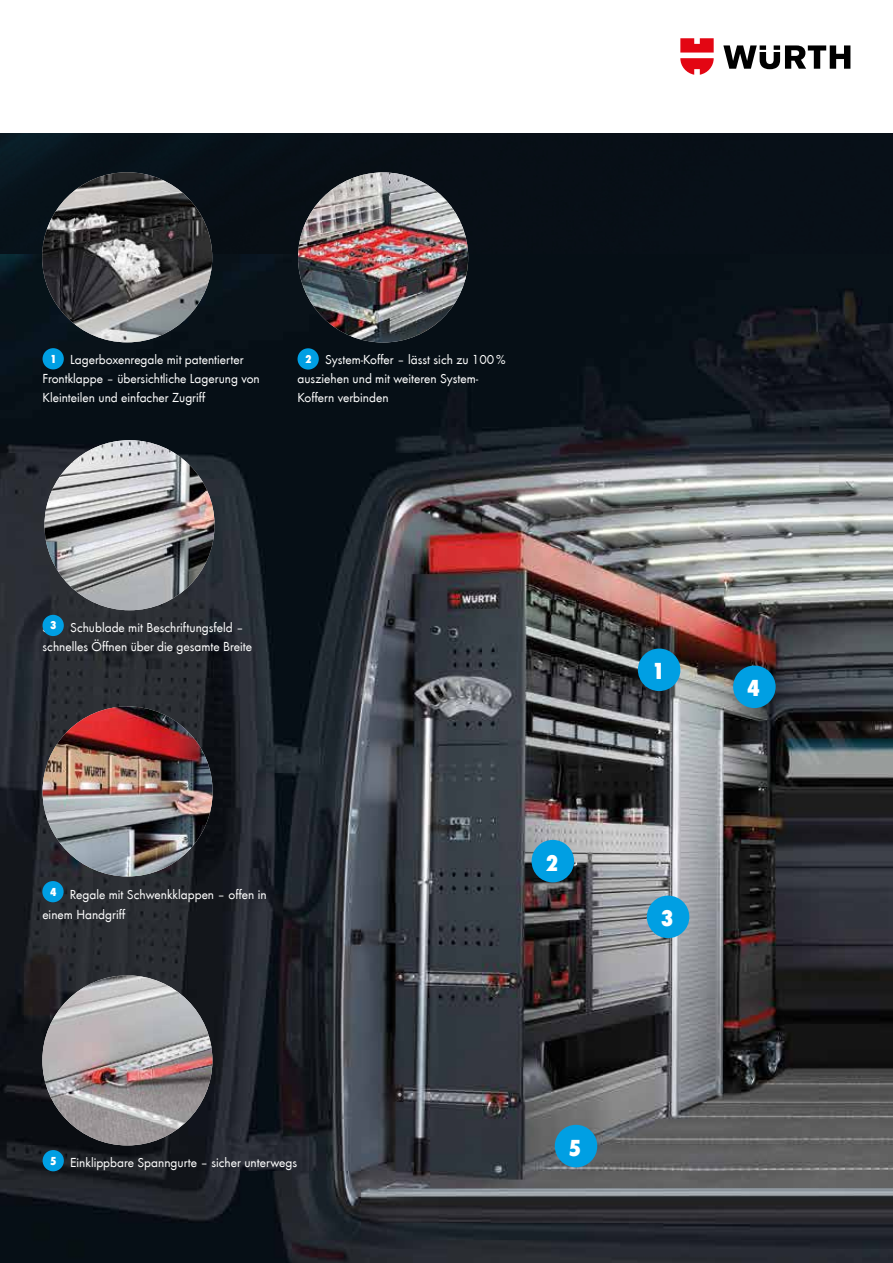
<style>
.page{position:relative;width:893px;height:1263px;background:#fff}
.page>*{position:absolute;margin:0;border:0;box-sizing:border-box;transform-origin:0 0}
.t1{font:800 condensed 24px "Wuerth";color:#fff}
.t2{font:13.5px/19.2px "Wuerth";color:#fff}
.t3{font:800 condensed 12px "Wuerth";color:#fff}
</style>
<div class="page">
<svg style="left:723px;top:45px;width:127px;height:24px"></svg>
<svg style="left:680px;top:38px;width:34px;height:37px"></svg>
<div style="left:0;top:134px;width:893px;height:121px;background:#081017"></div>
<img style="left:0;top:255px;width:893px;height:1008px">
<img style="left:43px;top:706px;width:170px;height:170px;border-radius:85px">
<div style="left:647px;top:896px;width:42px;height:42px;background:#009fe3;border-radius:50%"></div>
<div style="left:555px;top:1125px;width:42px;height:42px;background:#009fe3;border-radius:50%"></div>
<div style="left:532px;top:840px;width:42px;height:42px;background:#009fe3;border-radius:50%"></div>
<div style="left:638px;top:648px;width:42px;height:43px;background:#009fe3;border-radius:50%"></div>
<div style="left:733px;top:665px;width:43px;height:43px;background:#009fe3;border-radius:50%"></div>
<img style="left:42px;top:172px;width:170px;height:170px;border-radius:85px">
<div style="left:43px;top:348px;width:21px;height:21px;background:#009fe3;border-radius:50%"></div>
<img style="left:44px;top:440px;width:171px;height:170px;border-radius:85px">
<div style="left:43px;top:615px;width:21px;height:21px;background:#009fe3;border-radius:50%"></div>
<img style="left:298px;top:172px;width:170px;height:170px;border-radius:85px">
<div style="left:298px;top:348px;width:21px;height:22px;background:#009fe3;border-radius:50%"></div>
<img style="left:42px;top:975px;width:170px;height:170px;border-radius:85px">
<div style="left:43px;top:1150px;width:21px;height:21px;background:#009fe3;border-radius:50%"></div>
<div style="left:42px;top:881px;width:22px;height:21px;background:#009fe3;border-radius:50%"></div>
<p class="t2" style="left:43px;top:349px;width:219px;text-indent:28px">Lagerboxenregale mit patentierter<br>Frontklappe – übersichtliche Lagerung von<br>Kleinteilen und einfacher Zugriff</p>
<p class="t3" style="left:50px;top:350px;width:8px">1</p>
<p class="t2" style="left:298px;top:349px;width:210px;text-indent:28px">System-Koffer – lässt sich zu 100% ausziehen und mit weiteren System-<br>Koffern verbinden</p>
<p class="t3" style="left:305px;top:350px;width:8px">2</p>
<p class="t3" style="left:50px;top:617px;width:8px">3</p>
<p class="t2" style="left:43px;top:617px;width:211px;text-indent:28px">Schublade mit Beschriftungsfeld – schnelles Öffnen über die gesamte Breite</p>
<p class="t2" style="left:43px;top:617px;width:8px">S</p>
<p class="t3" style="left:50px;top:883px;width:8px">4</p>
<p class="t2" style="left:42px;top:885px;width:226px;text-indent:28px">Regale mit Schwenkklappen – offen in einem Handgriff</p>
<p class="t3" style="left:50px;top:1152px;width:8px">5</p>
<p class="t2" style="left:70px;top:1152px;width:228px">Einklippbare Spanngurte – sicher unterwegs</p>
<h1 class="t1" style="left:545px;top:846px;width:14px">2</h1>
<h1 class="t1" style="left:652px;top:654px;width:14px">1</h1>
<h1 class="t1" style="left:747px;top:671px;width:14px">4</h1>
<h1 class="t1" style="left:661px;top:901px;width:14px">3</h1>
<h1 class="t1" style="left:569px;top:1131px;width:14px">5</h1>
</div>
